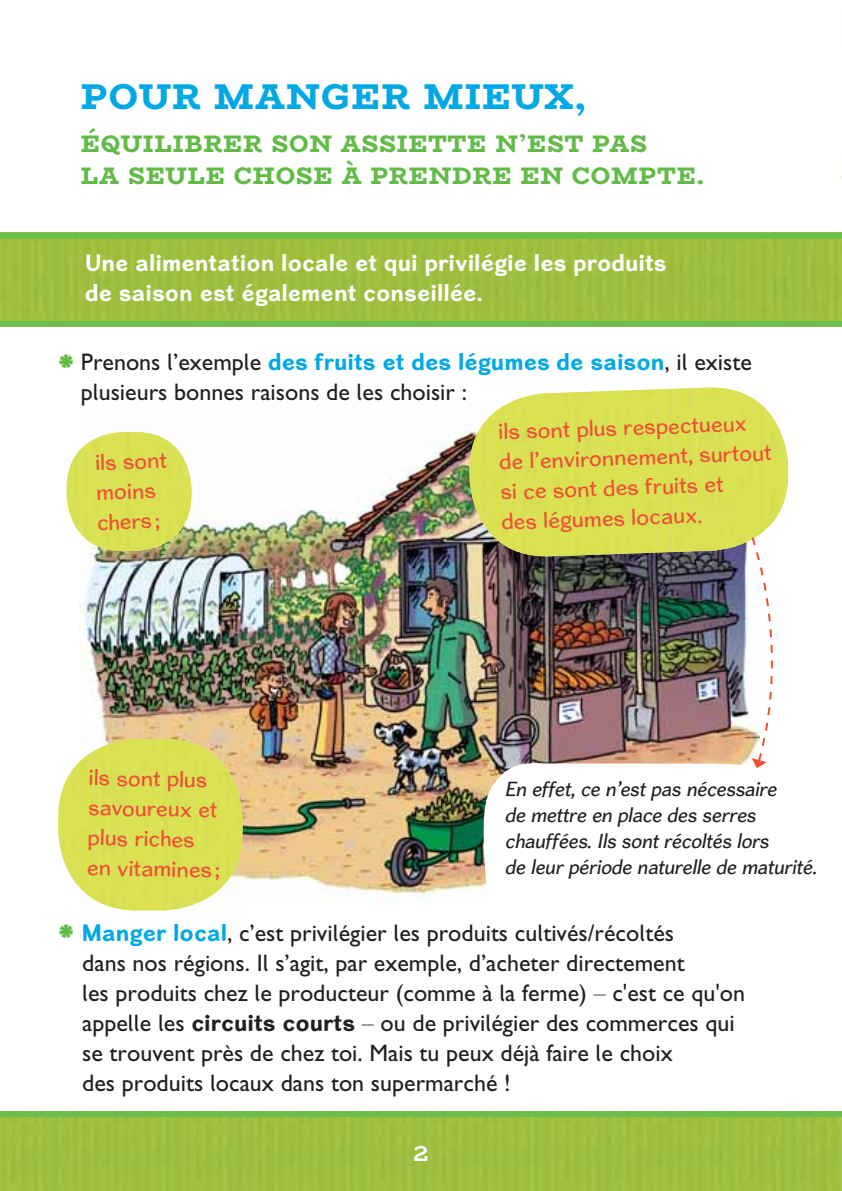
<style>
.page{position:relative;width:842px;height:1191px;background:#fff}
.page>*{position:absolute;margin:0;border:0;box-sizing:border-box;transform-origin:0 0}
.t1{font:42px "Pakenham Kayo";color:#62bb46}
.t2{font:800 36px "Bio Rhyme";letter-spacing:.03em;color:#00a8e5}
.t3{font:500 24px/30px "Averbode Gill";color:#231f20}
.t4{font:700 24px/30px "Cardigan Rg";color:#fff}
.t5{font:800 24px/32px "Bio Rhyme";letter-spacing:.03em;color:#62bb46}
.t6{font:700 24px "Cardigan Rg";color:#00a8e5}
.t7{font:700 24px "Bio Rhyme";color:#fff}
.t8{font:22px/30px "Cardigan Rg";color:#f04e37}
.t9{font:italic 20px/26px "Cardigan Rg";letter-spacing:-.01em;color:#231f20}
.s1{font-family:"Averbode Gill";font-weight:500;color:#231f20}
.s2{font-family:"Cardigan Rg";font-weight:700;color:#00a8e5}
.s3{font-weight:300}
.s4{font-family:"Cardigan Rg";font-weight:700}
</style>
<div class="page">
<img style="left:79px;top:430px;width:671px;height:476px">
<div style="left:0;top:239px;width:839px;height:82px;background:#9ebf3e"></div>
<div style="left:0;top:233px;width:842px;height:6px;background:#6bbe4c"></div>
<div style="left:0;top:321px;width:842px;height:6px;background:#6bbe4c"></div>
<div style="left:67px;top:432px;width:124px;height:119px;background:#dae153;border-radius:56px"></div>
<div style="left:58px;top:739px;width:185px;height:171px;background:#dae153;border-radius:79px"></div>
<img style="left:468px;top:387px;width:321px;height:171px">
<svg style="left:483px;top:763px;width:267px;height:143px"></svg>
<svg style="left:839px;top:158px;width:3px;height:169px"></svg>
<div style="left:0;top:1117px;width:841px;height:74px;background:#9ebf3f"></div>
<img style="left:841px;top:1111px;width:1px;height:80px">
<div style="left:0;top:1111px;width:842px;height:6px;background:#6bbe4c"></div>
<svg style="left:750px;top:535px;width:39px;height:233px"></svg>
<h2 class="t2" style="left:81px;top:84px;width:507px">POUR MANGER MIEUX,</h2>
<p class="t5" style="left:81px;top:132px;width:625px">ÉQUILIBRER SON ASSIETTE N’EST PAS<br>LA SEULE CHOSE À PRENDRE EN COMPTE.</p>
<p class="t4" style="left:85px;top:250px;width:583px">Une alimentation locale et qui privilégie les produits de saison est également conseillée.</p>
<h1 class="t1" style="left:58px;top:342px;width:18px">*</h1>
<p class="t6" style="left:81px;top:352px;width:673px"><span class="s1">Prenons l’exemple</span> des fruits et des légumes de saison<span class="s1">, il existe</span></p>
<p class="t3" style="left:81px;top:379px;width:388px">plusieurs bonnes raisons de les choisir :</p>
<p class="t8" style="left:95px;top:449px;width:74px;rotate:-2deg">ils sont moins chers ;</p>
<p class="t8" style="left:498px;top:419px;width:274px;rotate:-2deg">ils sont plus respectueux de l’environnement, surtout si ce sont des fruits et<br>des légumes locaux.</p>
<p class="t8" style="left:89px;top:764px;width:134px;rotate:1deg">ils sont plus savoureux et plus riches en vitamines ;</p>
<p class="t9" style="left:505px;top:778px;width:313px">En effet, ce n’est pas nécessaire<br>de mettre en place des serres chauffées. Ils sont récoltés lors<br>de leur période naturelle de maturité.</p>
<h1 class="t1" style="left:58px;top:912px;width:18px">*</h1>
<p class="t3" style="left:82px;top:920px;width:664px"><span class="s2">Manger local</span>, c’est privilégier les produits cultivés/récoltés<br>dans nos régions. Il s’agit, par exemple, d’acheter directement<br>les produits chez le producteur (comme à la ferme) <span class="s3">–</span> c'est ce qu'on appelle les <span class="s4">circuits courts</span> <span class="s3">–</span> ou de privilégier des commerces qui se trouvent près de chez toi. Mais tu peux déjà faire le choix<br>des produits locaux dans ton supermarché !</p>
<p class="t7" style="left:413px;top:1139px;width:17px">2</p>
</div>
